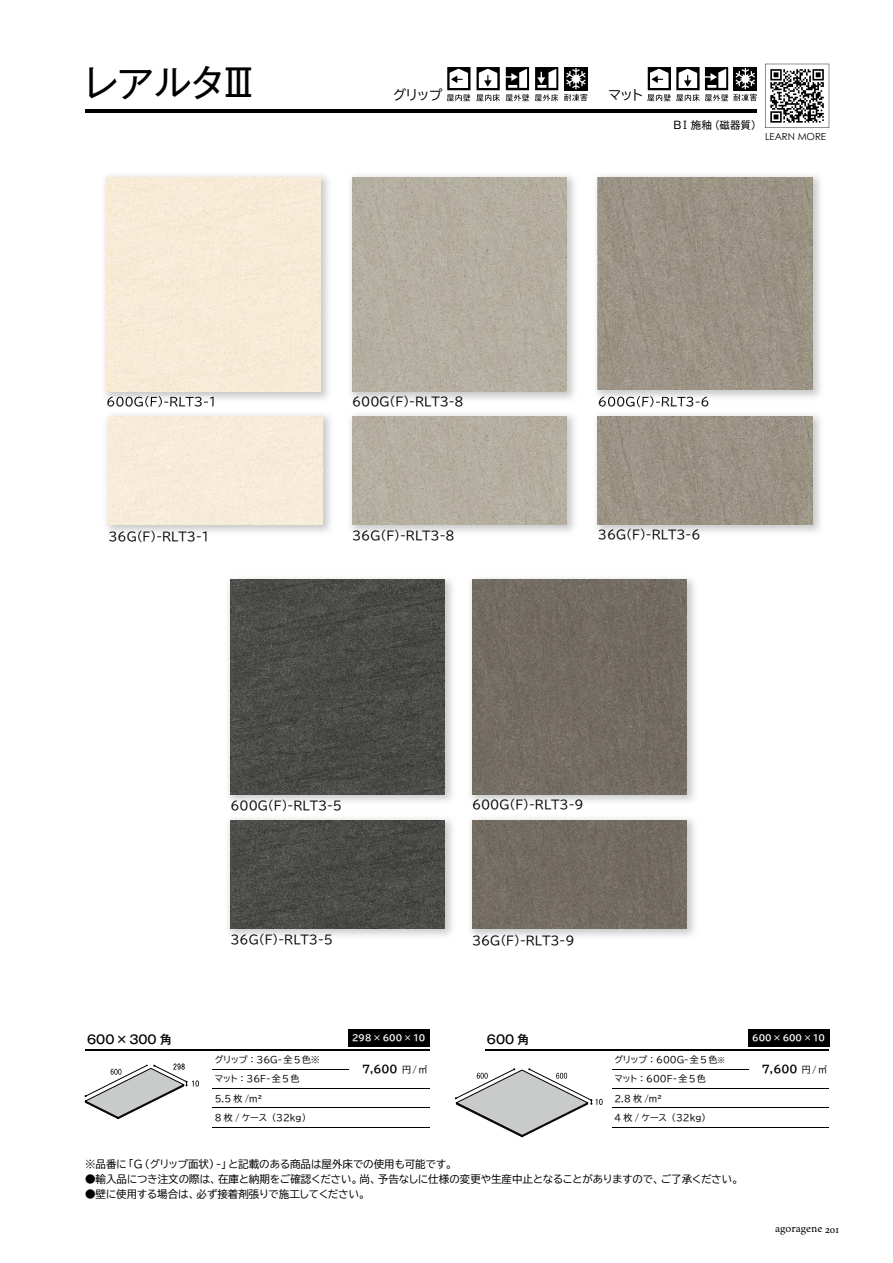
<style>
.page{position:relative;width:893px;height:1263px;background:#fff}
.page>*{position:absolute;margin:0;border:0;box-sizing:border-box;transform-origin:0 0}
.t1{font:37.5px "Gothic MB101 Pro";letter-spacing:-.065em;color:#000}
.t2{font:13.5px "BIZ UDP Gothic";color:#000}
.t3{font:12px "BIZ UDP Gothic";color:#000}
.t4{font:500 12px "Gothic MB101 Pro";color:#000}
.t5{font:10.65px "Gen Ei Nombre Venice";color:#000}
.t6{font:10.5px "BIZ UDP Gothic";color:#000}
.t7{font:10.5px "BIZ UDP Gothic Bold";color:#000}
.t8{font:10.5px "Gothic MB101 Pro";color:#000}
.t9{font:9.75px "Century Gothic";letter-spacing:-.005em;color:#000}
.t10{font:9px/19.4px "BIZ UDP Gothic";color:#000}
.t11{font:8.55px "BIZ UDP Gothic Bold";color:#fff}
.s1{font-family:"BIZ UDP Gothic";font-size:9px}
.s2{font-size:7.5px}
</style>
<div class="page">
<hr style="left:85px;top:110px;width:672px;height:3px;background:#000">
<svg style="left:506px;top:67px;width:23px;height:34px"></svg>
<svg style="left:447px;top:67px;width:23px;height:34px"></svg>
<svg style="left:476px;top:67px;width:24px;height:34px"></svg>
<svg style="left:535px;top:67px;width:23px;height:34px"></svg>
<div style="left:564px;top:67px;width:24px;height:23px;background:#000"></div>
<svg style="left:564px;top:68px;width:23px;height:33px"></svg>
<svg style="left:647px;top:67px;width:110px;height:34px"></svg>
<hr style="left:85px;top:1050px;width:128px;height:1px;background:#000">
<hr style="left:213px;top:1050px;width:136px;height:1px;background:#000">
<hr style="left:349px;top:1050px;width:51px;height:1px;background:#000">
<svg style="left:400px;top:1050px;width:29px;height:1px"></svg>
<hr style="left:213px;top:1107px;width:136px;height:1px;background:#000">
<hr style="left:349px;top:1107px;width:51px;height:1px;background:#000">
<svg style="left:400px;top:1107px;width:29px;height:1px"></svg>
<hr style="left:213px;top:1128px;width:136px;height:1px;background:#000">
<hr style="left:349px;top:1128px;width:51px;height:1px;background:#000">
<hr style="left:213px;top:1069px;width:136px;height:1px;background:#000">
<hr style="left:213px;top:1088px;width:136px;height:1px;background:#000">
<hr style="left:349px;top:1088px;width:51px;height:1px;background:#000">
<svg style="left:400px;top:1088px;width:29px;height:1px"></svg>
<div style="left:348px;top:1029px;width:81px;height:17px;background:#000"></div>
<svg style="left:84px;top:1063px;width:115px;height:56px"></svg>
<hr style="left:485px;top:1050px;width:127px;height:1px;background:#000">
<hr style="left:612px;top:1050px;width:136px;height:1px;background:#000">
<hr style="left:748px;top:1050px;width:51px;height:1px;background:#000">
<hr style="left:799px;top:1050px;width:30px;height:1px;background:#000">
<hr style="left:612px;top:1107px;width:136px;height:1px;background:#000">
<hr style="left:748px;top:1107px;width:51px;height:1px;background:#000">
<hr style="left:799px;top:1107px;width:30px;height:1px;background:#000">
<hr style="left:612px;top:1128px;width:136px;height:1px;background:#000">
<hr style="left:748px;top:1128px;width:51px;height:1px;background:#000">
<hr style="left:799px;top:1128px;width:30px;height:1px;background:#000">
<hr style="left:612px;top:1069px;width:136px;height:1px;background:#000">
<hr style="left:612px;top:1088px;width:136px;height:1px;background:#000">
<hr style="left:748px;top:1088px;width:51px;height:1px;background:#000">
<hr style="left:799px;top:1088px;width:30px;height:1px;background:#000">
<div style="left:748px;top:1029px;width:81px;height:17px;background:#000"></div>
<svg style="left:455px;top:1068px;width:148px;height:69px"></svg>
<svg style="left:765px;top:64px;width:64px;height:64px"></svg>
<img style="left:228px;top:578px;width:225px;height:224px">
<img style="left:230px;top:580px;width:215px;height:214px">
<img style="left:470px;top:578px;width:225px;height:224px">
<img style="left:472px;top:580px;width:214px;height:214px">
<img style="left:107px;top:396px;width:107px;height:8px">
<div style="left:106px;top:177px;width:215px;height:214px;background:#f7ebd6"></div>
<img style="left:596px;top:175px;width:225px;height:223px">
<img style="left:599px;top:396px;width:109px;height:6px">
<img style="left:598px;top:177px;width:214px;height:213px">
<img style="left:350px;top:175px;width:225px;height:225px">
<img style="left:352px;top:177px;width:214px;height:214px">
<div style="left:108px;top:416px;width:215px;height:108px;background:#f7ecda"></div>
<img style="left:350px;top:414px;width:225px;height:118px">
<img style="left:352px;top:416px;width:214px;height:108px">
<img style="left:596px;top:414px;width:225px;height:118px">
<img style="left:598px;top:416px;width:214px;height:108px">
<img style="left:470px;top:818px;width:225px;height:118px">
<img style="left:472px;top:820px;width:214px;height:108px">
<img style="left:228px;top:818px;width:225px;height:118px">
<img style="left:230px;top:820px;width:215px;height:108px">
<h1 class="t1" style="left:82px;top:51px;width:177px">レアルタⅢ</h1>
<p class="t2" style="left:393px;top:88px;width:51px">グリップ</p>
<p class="t2" style="left:609px;top:88px;width:36px">マット</p>
<p class="t8" style="left:673px;top:116px;width:90px">BⅠ 施釉（磁器質）</p>
<p class="t9" style="left:765px;top:130px;width:63px">LEARN MORE</p>
<p class="t3" style="left:106px;top:396px;width:112px">600G(F)-RLT3-1</p>
<p class="t3" style="left:352px;top:396px;width:113px">600G(F)-RLT3-8</p>
<p class="t3" style="left:598px;top:396px;width:113px">600G(F)-RLT3-6</p>
<p class="t3" style="left:108px;top:530px;width:102px">36G(F)-RLT3-1</p>
<p class="t3" style="left:352px;top:529px;width:104px">36G(F)-RLT3-8</p>
<p class="t3" style="left:598px;top:529px;width:104px">36G(F)-RLT3-6</p>
<p class="t3" style="left:230px;top:799px;width:113px">600G(F)-RLT3-5</p>
<p class="t3" style="left:472px;top:799px;width:113px">600G(F)-RLT3-9</p>
<p class="t3" style="left:230px;top:934px;width:104px">36G(F)-RLT3-5</p>
<p class="t3" style="left:472px;top:934px;width:104px">36G(F)-RLT3-9</p>
<p class="t4" style="left:87px;top:1030px;width:86px">600×300 角</p>
<p class="t10" style="left:215px;top:1050px;width:107px">グリップ： 36G-全 5色※</p>
<p class="t10" style="left:215px;top:1069px;width:93px">マット： 36F-全5色<br>5.5 枚 /m²<br>8 枚 / ケース（32kg）</p>
<p class="t11" style="left:352px;top:1033px;width:75px">298 × 600 × 10</p>
<p class="t4" style="left:487px;top:1030px;width:44px">600 角</p>
<p class="t7" style="left:362px;top:1064px;width:67px">7,600 <span class="s1">円/㎡</span></p>
<p class="t10" style="left:614px;top:1050px;width:112px">グリップ： 600G-全 5色<span class="s2">※</span></p>
<p class="t10" style="left:614px;top:1069px;width:93px">マット： 600F-全 5色<br>2.8 枚 /m²<br>4 枚 / ケース（32kg）</p>
<p class="t6" style="left:85px;top:1159px;width:369px">※品番に「G （グリップ面状） -」と記載のある商品は屋外床での使用も可能です。</p>
<p class="t6" style="left:85px;top:1174px;width:655px">●輸入品につき注文の際は、在庫と納期をご確認ください。尚、予告なしに仕様の変更や生産中止となることがありますので、ご了承ください。</p>
<p class="t6" style="left:85px;top:1189px;width:282px">●壁に使用する場合は、必ず接着剤張りで施工してください。</p>
<p class="t11" style="left:752px;top:1033px;width:74px">600 × 600 × 10</p>
<p class="t7" style="left:762px;top:1064px;width:67px">7,600 <span class="s1">円/㎡</span></p>
<p class="t5" style="left:775px;top:1222px;width:65px">agoragene 201</p>
</div>
